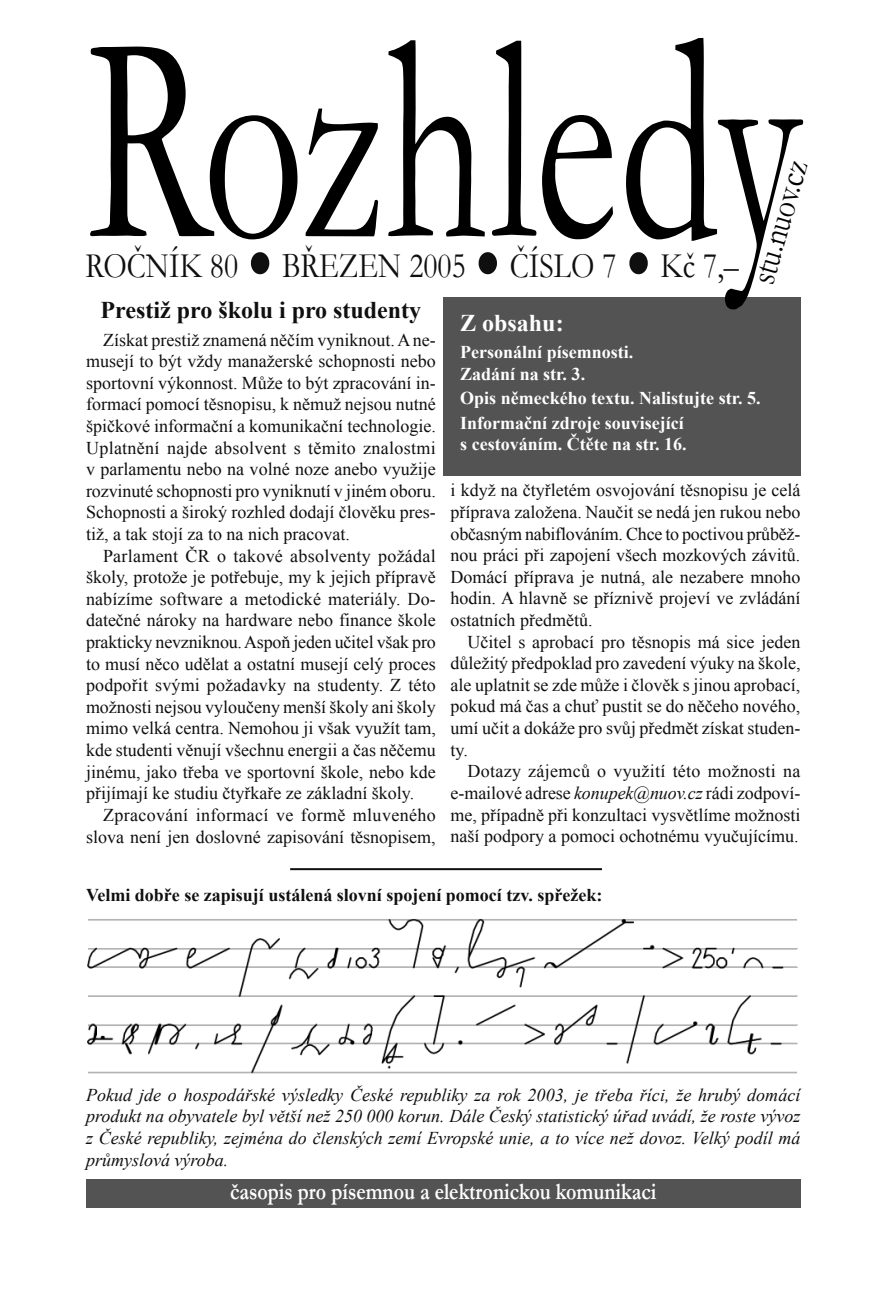
<style>
.page{position:relative;width:884px;height:1304px;background:#fff}
.page>*{position:absolute;margin:0;border:0;box-sizing:border-box;transform-origin:0 0}
.t1{font:300px "Garamond";letter-spacing:-.01em;color:#000;scale:.67 1}
.t2{font:36px "Garamond";color:#0f0f0f;scale:.83 1}
.t3{font:36px "Garamond";color:#000;scale:.83 1}
.t4{font:700 24px "Garamond";color:#fff;scale:.83 1}
.t5{font:700 24px "Times New Roman";color:#0f0f0f}
.t6{font:700 24px "Times New Roman";color:#fff}
.t7{font:18px/21.6px "Times New Roman";color:#0f0f0f;text-align:justify}
.t8{font:italic 18px/21.6px "Times New Roman";color:#0f0f0f;text-align:justify}
.t9{font:700 18px/21.6px "Times New Roman";color:#fff}
.t10{font:700 18px "Times New Roman";color:#0f0f0f}
.s1{font-size:90px}
.s2{font-style:italic}
</style>
<div class="page">
<div style="left:443px;top:298px;width:357px;height:178px;background:#535353"></div>
<div style="left:86px;top:1179px;width:714px;height:29px;background:#535353"></div>
<img style="left:87px;top:919px;width:711px;height:155px">
<hr style="left:290px;top:868px;width:312px;height:2px;background:#0f0f0f">
<h1 class="t1" style="left:86px;top:-23px;width:1068px">Rozhledy</h1>
<h2 class="t3" style="left:743px;top:278px;width:156px;rotate:-74deg">stu.nuov.cz</h2>
<h2 class="t2" style="left:85px;top:246px;width:789px">ROČNÍK 80 <span class="s1">•</span> BŘEZEN 2005 <span class="s1">•</span> ČÍSLO 7 <span class="s1">•</span> Kč 7,–</h2>
<h3 class="t5" style="left:101px;top:296px;width:322px">Prestiž pro školu i pro studenty</h3>
<h3 class="t6" style="left:460px;top:309px;width:105px">Z obsahu:</h3>
<p class="t9" style="left:460px;top:341px;width:175px">Personální písemnosti.<br>Zadání na str. 3.</p>
<p class="t9" style="left:460px;top:386px;width:302px;line-height:24.4px">Opis německého textu. Nalistujte str. 5.<br>Informační zdroje související</p>
<p class="t9" style="left:460px;top:433px;width:228px">s cestováním. Čtěte na str. 16.</p>
<p class="t7" style="left:86px;top:329px;width:351px;text-indent:17px">Získat prestiž znamená něčím vyniknout. A ne&shy;musejí to být vždy manažerské schopnosti nebo sportovní výkonnost. Může to být zpracování in&shy;formací pomocí těsnopisu, k němuž nejsou nutné špičkové informační a komunikační technologie.<br>Uplatnění najde absolvent s těmito znalostmi v parlamentu nebo na volné noze anebo využije rozvinuté schopnosti pro vyniknutí v jiném oboru.<br>Schopnosti a široký rozhled dodají člověku pres&shy;tiž, a tak stojí za to na nich pracovat.</p>
<p class="t7" style="left:86px;top:545px;width:351px;text-indent:17px">Parlament ČR o takové absolventy požádal školy, protože je potřebuje, my k jejich přípravě nabízíme software a metodické materiály. Do&shy;datečné nároky na hardware nebo finance škole prakticky nevzniknou. Aspoň jeden učitel však pro to musí něco udělat a ostatní musejí celý proces podpořit svými požadavky na studenty. Z této možnosti nejsou vyloučeny menší školy ani školy mimo velká centra. Nemohou ji však využít tam, kde studenti věnují všechnu energii a čas něčemu jinému, jako třeba ve sportovní škole, nebo kde přijímají ke studiu čtyřkaře ze základní školy.</p>
<p class="t7" style="left:86px;top:804px;width:351px;text-align:right">Zpracování informací ve formě mluveného slova není jen doslovné zapisování těsnopisem,</p>
<p class="t7" style="left:451px;top:479px;width:351px">i když na čtyřletém osvojování těsnopisu je celá příprava založena. Naučit se nedá jen rukou nebo občasným nabiflováním. Chce to poctivou průběž&shy;nou práci při zapojení všech mozkových závitů.<br>Domácí příprava je nutná, ale nezabere mnoho hodin. A hlavně se příznivě projeví ve zvládání ostatních předmětů.</p>
<p class="t7" style="left:451px;top:631px;width:351px;text-indent:17px">Učitel s aprobací pro těsnopis má sice jeden důležitý předpoklad pro zavedení výuky na škole, ale uplatnit se zde může i člověk s jinou aprobací, pokud má čas a chuť pustit se do něčeho nového, umí učit a dokáže pro svůj předmět získat studen&shy;ty.</p>
<p class="t7" style="left:451px;top:760px;width:351px;text-indent:17px">Dotazy zájemců o využití této možnosti na e-mailové adrese <span class="s2">konupek@nuov.cz</span> rádi zodpoví&shy;me, případně při konzultaci vysvětlíme možnosti naší podpory a pomoci ochotnému vyučujícímu.</p>
<p class="t10" style="left:86px;top:885px;width:518px">Velmi dobře se zapisují ustálená slovní spojení pomocí tzv. spřežek:</p>
<p class="t8" style="left:86px;top:1083px;width:716px">Pokud jde o hospodářské výsledky České republiky za rok 2003, je třeba říci, že hrubý domácí produkt na obyvatele byl větší než 250 000 korun. Dále Český statistický úřad uvádí, že roste vývoz z České republiky, zejména do členských zemí Evropské unie, a to více než dovoz. Velký podíl má průmyslová výroba.</p>
<h3 class="t4" style="left:230px;top:1178px;width:515px">časopis pro písemnou a elektronickou komunikaci</h3>
</div>
